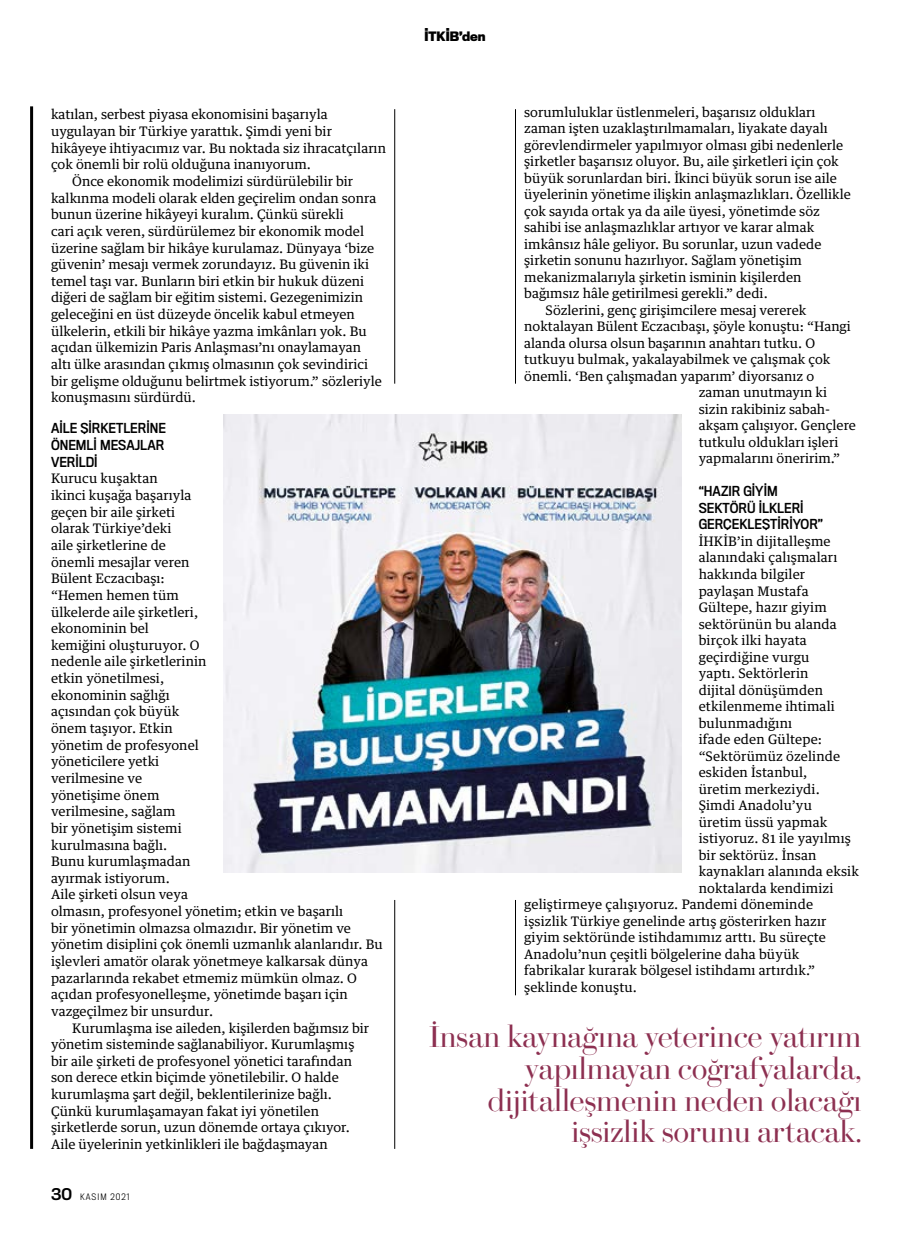
<style>
.page{position:relative;width:923px;height:1234px;background:#fff}
.page>*{position:absolute;margin:0;border:0;box-sizing:border-box;transform-origin:0 0}
.t1{font:30px/31.5px "Brunel Poster";color:#8d3051;text-align:right}
.t2{font:13.2px/16.6px "Guardian Text Egyp";color:#000}
.t3{font:12.75px/16.5px "Titling Gothic FB Narrow Standard";color:#000}
.t4{font:700 12px "Titling Gothic FB Narrow";color:#000}
.t5{font:300 8.25px "Titling Gothic FB Narrow";letter-spacing:.12em;color:#000}
.s1{font-family:"Titling Gothic FB Normal Standard";font-weight:400;font-size:15px}
</style>
<div class="page">
<hr style="left:30px;top:106px;width:3px;height:1042px;background:#000">
<img style="left:223px;top:414px;width:459px;height:458px">
<hr style="left:394px;top:899px;width:1px;height:249px;background:#000">
<hr style="left:394px;top:109px;width:1px;height:274px;background:#000">
<hr style="left:515px;top:899px;width:1px;height:96px;background:#000">
<hr style="left:515px;top:109px;width:1px;height:274px;background:#000">
<p class="t4" style="left:424px;top:28px;width:63px">İTKİB’den</p>
<p class="t2" style="left:524px;top:102px;width:293px">sorumluluklar üstlenmeleri, başarısız oldukları</p>
<p class="t2" style="left:524px;top:119px;width:305px">zaman işten uzaklaştırılmamaları, liyakate dayalı</p>
<p class="t2" style="left:524px;top:135px;width:320px">görevlendirmeler yapılmıyor olması gibi nedenlerle</p>
<p class="t2" style="left:524px;top:152px;width:316px">şirketler başarısız oluyor. Bu, aile şirketleri için çok</p>
<p class="t2" style="left:524px;top:168px;width:314px">büyük sorunlardan biri. İkinci büyük sorun ise aile</p>
<p class="t2" style="left:524px;top:185px;width:328px">üyelerinin yönetime ilişkin anlaşmazlıkları. Özellikle</p>
<p class="t2" style="left:524px;top:201px;width:297px">çok sayıda ortak ya da aile üyesi, yönetimde söz</p>
<p class="t2" style="left:524px;top:218px;width:291px">sahibi ise anlaşmazlıklar artıyor ve karar almak</p>
<p class="t2" style="left:524px;top:234px;width:299px">imkânsız hâle geliyor. Bu sorunlar, uzun vadede</p>
<p class="t2" style="left:524px;top:251px;width:279px">şirketin sonunu hazırlıyor. Sağlam yönetişim</p>
<p class="t2" style="left:524px;top:267px;width:279px">mekanizmalarıyla şirketin isminin kişilerden</p>
<p class="t2" style="left:524px;top:284px;width:245px">bağımsız hâle getirilmesi gerekli.” dedi.</p>
<p class="t2" style="left:545px;top:300px;width:262px">Sözlerini, genç girişimcilere mesaj vererek</p>
<p class="t2" style="left:524px;top:317px;width:328px">noktalayan Bülent Eczacıbaşı, şöyle konuştu: “Hangi</p>
<p class="t2" style="left:524px;top:333px;width:292px">alanda olursa olsun başarının anahtarı tutku. O</p>
<p class="t2" style="left:524px;top:350px;width:308px">tutkuyu bulmak, yakalayabilmek ve çalışmak çok</p>
<p class="t2" style="left:524px;top:366px;width:291px">önemli. ‘Ben çalışmadan yaparım’ diyorsanız o</p>
<p class="t2" style="left:699px;top:383px;width:130px">zaman unutmayın ki</p>
<p class="t2" style="left:699px;top:399px;width:133px">sizin rakibiniz sabah-</p>
<p class="t2" style="left:699px;top:416px;width:159px">akşam çalışıyor. Gençlere</p>
<p class="t2" style="left:699px;top:432px;width:141px">tutkulu oldukları işleri</p>
<p class="t2" style="left:699px;top:449px;width:143px">yapmalarını öneririm.”</p>
<p class="t3" style="left:699px;top:483px;width:126px">“HAZIR GİYİM<br>SEKTÖRÜ İLKLERİ<br>GERÇEKLEŞTİRİYOR”</p>
<p class="t2" style="left:699px;top:531px;width:133px">İHKİB’in dijitalleşme</p>
<p class="t2" style="left:699px;top:548px;width:140px">alanındaki çalışmaları</p>
<p class="t2" style="left:699px;top:564px;width:108px">hakkında bilgiler</p>
<p class="t2" style="left:699px;top:581px;width:111px">paylaşan Mustafa</p>
<p class="t2" style="left:699px;top:597px;width:130px">Gültepe, hazır giyim</p>
<p class="t2" style="left:699px;top:614px;width:140px">sektörünün bu alanda</p>
<p class="t2" style="left:699px;top:630px;width:110px">birçok ilki hayata</p>
<p class="t2" style="left:699px;top:647px;width:112px">geçirdiğine vurgu</p>
<p class="t2" style="left:699px;top:663px;width:111px">yaptı. Sektörlerin</p>
<p class="t2" style="left:699px;top:680px;width:126px">dijital dönüşümden</p>
<p class="t2" style="left:699px;top:696px;width:138px">etkilenmeme ihtimali</p>
<p class="t2" style="left:699px;top:713px;width:95px">bulunmadığını</p>
<p class="t2" style="left:699px;top:729px;width:125px">ifade eden Gültepe:</p>
<p class="t2" style="left:699px;top:746px;width:143px">“Sektörümüz özelinde</p>
<p class="t2" style="left:699px;top:762px;width:110px">eskiden İstanbul,</p>
<p class="t2" style="left:699px;top:779px;width:123px">üretim merkeziydi.</p>
<p class="t2" style="left:699px;top:795px;width:115px">Şimdi Anadolu’yu</p>
<p class="t2" style="left:699px;top:812px;width:130px">üretim üssü yapmak</p>
<p class="t2" style="left:699px;top:828px;width:154px">istiyoruz. 81 ile yayılmış</p>
<p class="t2" style="left:699px;top:845px;width:119px">bir sektörüz. İnsan</p>
<p class="t2" style="left:699px;top:861px;width:162px">kaynakları alanında eksik</p>
<p class="t2" style="left:699px;top:878px;width:136px">noktalarda kendimizi</p>
<p class="t2" style="left:524px;top:894px;width:290px">geliştirmeye çalışıyoruz. Pandemi döneminde</p>
<p class="t2" style="left:524px;top:911px;width:304px">işsizlik Türkiye genelinde artış gösterirken hazır</p>
<p class="t2" style="left:524px;top:927px;width:303px">giyim sektöründe istihdamımız arttı. Bu süreçte</p>
<p class="t2" style="left:524px;top:944px;width:277px">Anadolu’nun çeşitli bölgelerine daha büyük</p>
<p class="t2" style="left:524px;top:960px;width:292px">fabrikalar kurarak bölgesel istihdamı artırdık.”</p>
<p class="t2" style="left:524px;top:977px;width:114px">şeklinde konuştu.</p>
<p class="t2" style="left:51px;top:105px;width:278px">katılan, serbest piyasa ekonomisini başarıyla</p>
<p class="t2" style="left:51px;top:122px;width:282px">uygulayan bir Türkiye yarattık. Şimdi yeni bir</p>
<p class="t2" style="left:51px;top:138px;width:336px">hikâyeye ihtiyacımız var. Bu noktada siz ihracatçıların</p>
<p class="t2" style="left:51px;top:155px;width:261px">çok önemli bir rolü olduğuna inanıyorum.</p>
<p class="t2" style="left:72px;top:171px;width:282px">Önce ekonomik modelimizi sürdürülebilir bir</p>
<p class="t2" style="left:51px;top:188px;width:327px">kalkınma modeli olarak elden geçirelim ondan sonra</p>
<p class="t2" style="left:51px;top:205px;width:294px">bunun üzerine hikâyeyi kuralım. Çünkü sürekli</p>
<p class="t2" style="left:51px;top:221px;width:314px">cari açık veren, sürdürülemez bir ekonomik model</p>
<p class="t2" style="left:51px;top:238px;width:325px">üzerine sağlam bir hikâye kurulamaz. Dünyaya ‘bize</p>
<p class="t2" style="left:51px;top:255px;width:319px">güvenin’ mesajı vermek zorundayız. Bu güvenin iki</p>
<p class="t2" style="left:51px;top:271px;width:315px">temel taşı var. Bunların biri etkin bir hukuk düzeni</p>
<p class="t2" style="left:51px;top:288px;width:313px">diğeri de sağlam bir eğitim sistemi. Gezegenimizin</p>
<p class="t2" style="left:51px;top:304px;width:305px">geleceğini en üst düzeyde öncelik kabul etmeyen</p>
<p class="t2" style="left:51px;top:321px;width:317px">ülkelerin, etkili bir hikâye yazma imkânları yok. Bu</p>
<p class="t2" style="left:51px;top:338px;width:312px">açıdan ülkemizin Paris Anlaşması’nı onaylamayan</p>
<p class="t2" style="left:51px;top:354px;width:318px">altı ülke arasından çıkmış olmasının çok sevindirici</p>
<p class="t2" style="left:51px;top:371px;width:332px">bir gelişme olduğunu belirtmek istiyorum.” sözleriyle</p>
<p class="t2" style="left:51px;top:388px;width:146px">konuşmasını sürdürdü.</p>
<p class="t3" style="left:51px;top:420px;width:116px">AİLE ŞİRKETLERİNE<br>ÖNEMLİ MESAJLAR<br>VERİLDİ</p>
<p class="t2" style="left:51px;top:469px;width:333px">Kurucu kuşaktan<br>ikinci kuşağa başarıyla<br>geçen bir aile şirketi<br>olarak Türkiye’deki<br>aile şirketlerine de<br>önemli mesajlar veren<br>Bülent Eczacıbaşı:<br>“Hemen hemen tüm<br>ülkelerde aile şirketleri,<br>ekonominin bel<br>kemiğini oluşturuyor. O<br>nedenle aile şirketlerinin<br>etkin yönetilmesi,<br>ekonominin sağlığı<br>açısından çok büyük<br>önem taşıyor. Etkin<br>yönetim de profesyonel<br>yöneticilere yetki<br>verilmesine ve<br>yönetişime önem<br>verilmesine, sağlam<br>bir yönetişim sistemi<br>kurulmasına bağlı.<br>Bunu kurumlaşmadan<br>ayırmak istiyorum.<br>Aile şirketi olsun veya<br>olmasın, profesyonel yönetim; etkin ve başarılı<br>bir yönetimin olmazsa olmazıdır. Bir yönetim ve yönetim disiplini çok önemli uzmanlık alanlarıdır. Bu işlevleri amatör olarak yönetmeye kalkarsak dünya pazarlarında rekabet etmemiz mümkün olmaz. O açıdan profesyonelleşme, yönetimde başarı için vazgeçilmez bir unsurdur.</p>
<p class="t2" style="left:51px;top:1017px;width:320px;text-indent:21px">Kurumlaşma ise aileden, kişilerden bağımsız bir yönetim sisteminde sağlanabiliyor. Kurumlaşmış bir aile şirketi de profesyonel yönetici tarafından son derece etkin biçimde yönetilebilir. O halde kurumlaşma şart değil, beklentilerinize bağlı.<br>Çünkü kurumlaşamayan fakat iyi yönetilen şirketlerde sorun, uzun dönemde ortaya çıkıyor.<br>Aile üyelerinin yetkinlikleri ile bağdaşmayan</p>
<h1 class="t1" style="left:429px;top:1020px;width:434px">İnsan kaynağına yeterince yatırım yapılmayan coğrafyalarda, dijitalleşmenin neden olacağı işsizlik sorunu artacak.</h1>
<p class="t5" style="left:51px;top:1191px;width:80px"><span class="s1">30</span> KASIM 2021</p>
</div>
